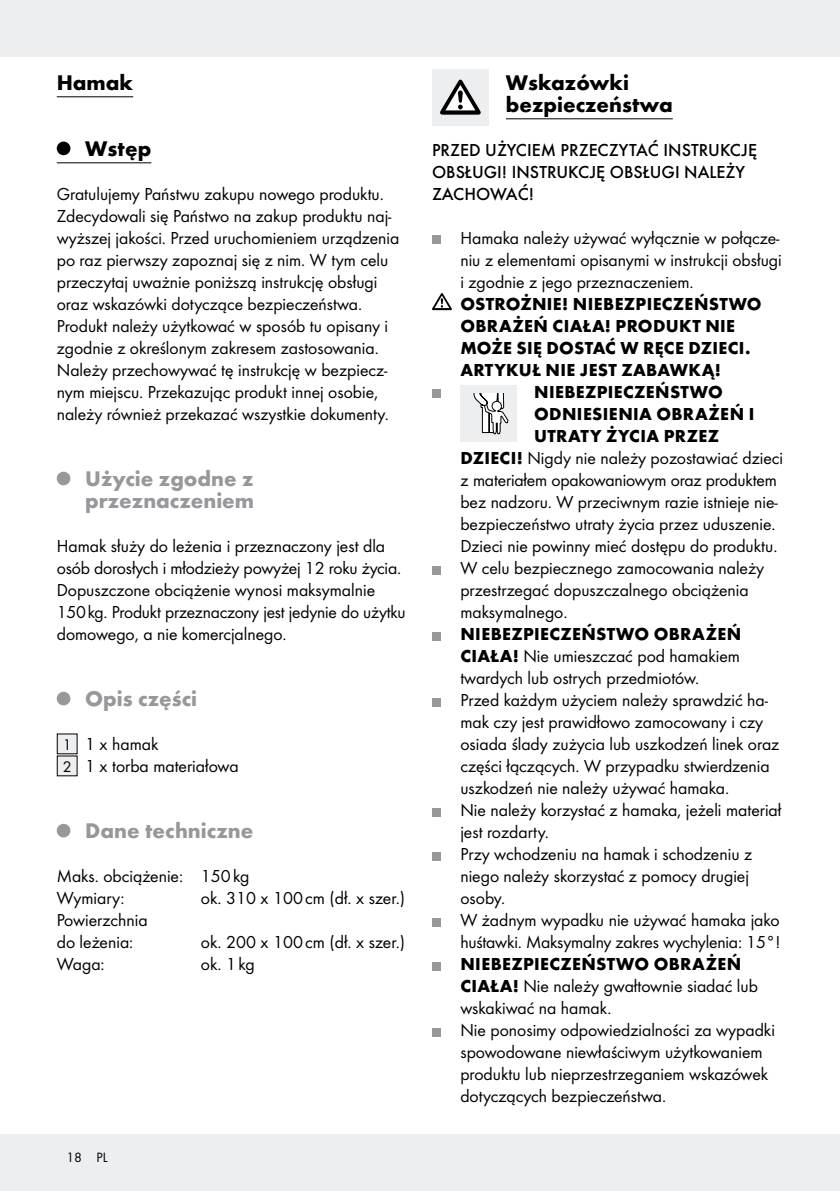
<style>
.page{position:relative;width:840px;height:1191px;background:#fff}
.page>*{position:absolute;margin:0;border:0;box-sizing:border-box;transform-origin:0 0}
.t1{font:700 22px/22px "Futura";color:#97979c}
.t2{font:700 22px/22px "Futura";color:#000}
.t3{font:18px/22px "Futura Boo";color:#000}
.t4{font:700 18px "Futura";letter-spacing:.02em;color:#000}
.t5{font:500 18px/22px "Futura";color:#000}
.t6{font:14px "Futura Boo";color:#000}
.s1{font-size:16px}
.s2{font-family:"Futura";font-weight:700}
</style>
<div class="page">
<div style="left:0;top:0;width:839px;height:57px;background:#eceeef"></div>
<div style="left:0;top:1134px;width:839px;height:57px;background:#eceeef"></div>
<hr style="left:839px;top:1134px;width:1px;height:57px;background:#eceeef">
<hr style="left:57px;top:96px;width:76px;height:1px;background:#000">
<hr style="left:57px;top:162px;width:94px;height:1px;background:#000">
<div style="left:57px;top:142px;width:13px;height:13px;background:#000;border-radius:50%"></div>
<div style="left:57px;top:472px;width:13px;height:13px;background:#97979c;border-radius:50%"></div>
<div style="left:57px;top:692px;width:13px;height:13px;background:#97979c;border-radius:50%"></div>
<div style="left:57px;top:734px;width:20px;height:20px;background:#eceeef"></div>
<div style="left:57px;top:756px;width:20px;height:20px;background:#eceeef"></div>
<div style="left:57px;top:824px;width:13px;height:13px;background:#97979c;border-radius:50%"></div>
<hr style="left:505px;top:118px;width:167px;height:1px;background:#000">
<div style="left:432px;top:69px;width:56px;height:56px;background:#eceeef"></div>
<svg style="left:440px;top:80px;width:40px;height:35px"></svg>
<div style="left:432px;top:236px;width:8px;height:8px;background:#97979c"></div>
<svg style="left:432px;top:293px;width:19px;height:17px"></svg>
<div style="left:432px;top:390px;width:8px;height:8px;background:#97979c"></div>
<div style="left:460px;top:385px;width:57px;height:57px;background:#eceeef"></div>
<svg style="left:473px;top:393px;width:35px;height:41px"></svg>
<div style="left:432px;top:566px;width:8px;height:8px;background:#97979c"></div>
<div style="left:432px;top:632px;width:8px;height:8px;background:#97979c"></div>
<div style="left:432px;top:698px;width:8px;height:8px;background:#97979c"></div>
<div style="left:432px;top:808px;width:8px;height:8px;background:#97979c"></div>
<div style="left:432px;top:852px;width:8px;height:8px;background:#97979c"></div>
<div style="left:432px;top:918px;width:8px;height:8px;background:#97979c"></div>
<div style="left:432px;top:962px;width:8px;height:8px;background:#97979c"></div>
<div style="left:432px;top:1028px;width:8px;height:8px;background:#97979c"></div>
<p class="t2" style="left:57px;top:71px;width:78px">Hamak</p>
<p class="t2" style="left:85px;top:137px;width:68px">Wstęp</p>
<p class="t3" style="left:57px;top:183px;width:344px">Gratulujemy Państwu zakupu nowego produktu.<br>Zdecydowali się Państwo na zakup produktu naj&shy;wyższej jakości. Przed uruchomieniem urządzenia po raz pierwszy zapoznaj się z nim. W tym celu przeczytaj uważnie poniższą instrukcję obsługi oraz wskazówki dotyczące bezpieczeństwa.<br>Produkt należy użytkować w sposób tu opisany i zgodnie z określonym zakresem zastosowania.<br>Należy przechowywać tę instrukcję w bezpiecz&shy;nym miejscu. Przekazując produkt innej osobie, należy również przekazać wszystkie dokumenty.</p>
<p class="t1" style="left:85px;top:467px;width:170px">Użycie zgodne z przeznaczeniem</p>
<p class="t3" style="left:57px;top:535px;width:350px">Hamak służy do leżenia i przeznaczony jest dla osób dorosłych i młodzieży powyżej 12 roku życia.<br>Dopuszczone obciążenie wynosi maksymalnie 150kg. Produkt przeznaczony jest jedynie do użytku domowego, a nie komercjalnego.</p>
<p class="t1" style="left:85px;top:687px;width:113px">Opis części</p>
<p class="t3" style="left:63px;top:733px;width:177px"><span class="s1">1</span> 1 x hamak<br><span class="s1">2</span> 1 x torba materiałowa</p>
<p class="t1" style="left:85px;top:819px;width:170px">Dane techniczne</p>
<p class="t3" style="left:57px;top:865px;width:194px">Maks. obciążenie: 150kg<br>Wymiary:</p>
<p class="t3" style="left:201px;top:887px;width:205px">ok. 310 x 100cm (dł. x szer.)</p>
<p class="t3" style="left:57px;top:909px;width:92px">Powierzchnia do leżenia:</p>
<p class="t3" style="left:201px;top:931px;width:205px">ok. 200 x 100cm (dł. x szer.)</p>
<p class="t3" style="left:57px;top:953px;width:49px">Waga:</p>
<p class="t3" style="left:201px;top:953px;width:55px">ok. 1kg</p>
<p class="t6" style="left:66px;top:1149px;width:43px">18 PL</p>
<p class="t2" style="left:505px;top:71px;width:168px">Wskazówki bezpieczeństwa</p>
<p class="t5" style="left:432px;top:139px;width:326px">PRZED UŻYCIEM PRZECZYTAĆ INSTRUKCJĘ<br>OBSŁUGI! INSTRUKCJĘ OBSŁUGI NALEŻY<br>ZACHOWAĆ!</p>
<p class="t3" style="left:460px;top:227px;width:323px">Hamaka należy używać wyłącznie w połącze&shy;niu z elementami opisanymi w instrukcji obsługi i zgodnie z jego przeznaczeniem.</p>
<p class="t4" style="left:460px;top:293px;width:303px">OSTROŻNIE! NIEBEZPIECZEŃSTWO</p>
<p class="t4" style="left:460px;top:315px;width:276px">OBRAŻEŃ CIAŁA! PRODUKT NIE</p>
<p class="t4" style="left:460px;top:337px;width:291px">MOŻE SIĘ DOSTAĆ W RĘCE DZIECI.</p>
<p class="t4" style="left:460px;top:359px;width:262px">ARTYKUŁ NIE JEST ZABAWKĄ!</p>
<p class="t4" style="left:534px;top:381px;width:190px">NIEBEZPIECZEŃSTWO</p>
<p class="t4" style="left:534px;top:403px;width:221px">ODNIESIENIA OBRAŻEŃ I</p>
<p class="t4" style="left:534px;top:425px;width:186px">UTRATY ŻYCIA PRZEZ</p>
<p class="t3" style="left:460px;top:447px;width:324px"><span class="s2">DZIECI!</span> Nigdy nie należy pozostawiać dzieci z materiałem opakowaniowym oraz produktem bez nadzoru. W przeciwnym razie istnieje nie&shy;bezpieczeństwo utraty życia przez uduszenie.<br>Dzieci nie powinny mieć dostępu do produktu.<br>W celu bezpiecznego zamocowania należy przestrzegać dopuszczalnego obciążenia maksymalnego.</p>
<p class="t4" style="left:460px;top:623px;width:282px">NIEBEZPIECZEŃSTWO OBRAŻEŃ</p>
<p class="t3" style="left:460px;top:645px;width:322px"><span class="s2">CIAŁA!</span> Nie umieszczać pod hamakiem twardych lub ostrych przedmiotów.<br>Przed każdym użyciem należy sprawdzić ha&shy;mak czy jest prawidłowo zamocowany i czy osiada ślady zużycia lub uszkodzeń linek oraz części łączących. W przypadku stwierdzenia uszkodzeń nie należy używać hamaka.<br>Nie należy korzystać z hamaka, jeżeli materiał jest rozdarty.<br>Przy wchodzeniu na hamak i schodzeniu z niego należy skorzystać z pomocy drugiej osoby.<br>W żadnym wypadku nie używać hamaka jako huśtawki. Maksymalny zakres wychylenia: 15°!</p>
<p class="t4" style="left:460px;top:953px;width:282px">NIEBEZPIECZEŃSTWO OBRAŻEŃ</p>
<p class="t3" style="left:460px;top:975px;width:316px"><span class="s2">CIAŁA!</span> Nie należy gwałtownie siadać lub wskakiwać na hamak.<br>Nie ponosimy odpowiedzialności za wypadki spowodowane niewłaściwym użytkowaniem produktu lub nieprzestrzeganiem wskazówek dotyczących bezpieczeństwa.</p>
</div>
